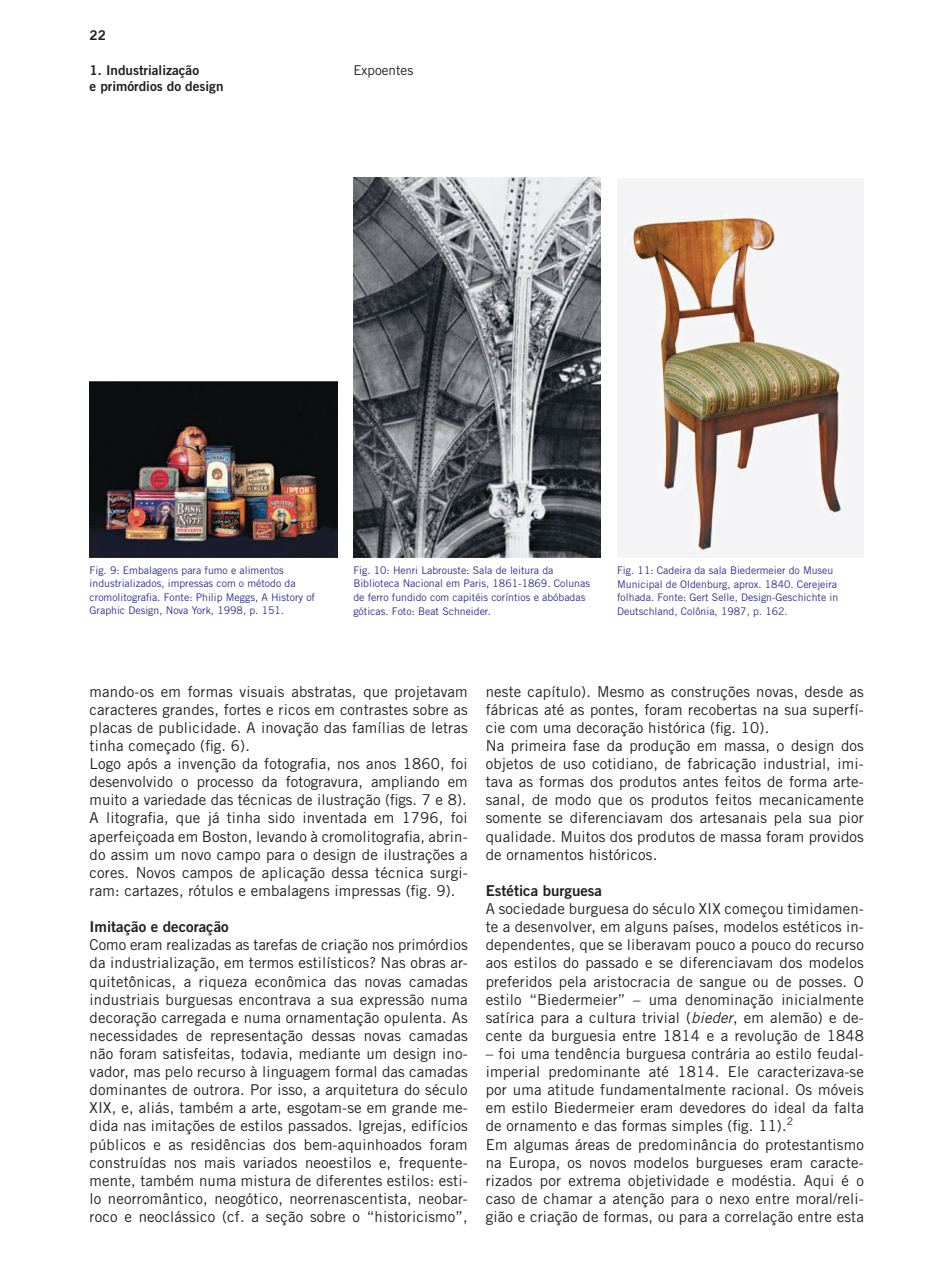
<style>
.page{position:relative;width:945px;height:1272px;background:#fff}
.page>*{position:absolute;margin:0;border:0;box-sizing:border-box;transform-origin:0 0}
.texto{font:15px/18.1px "Trade Gothic";letter-spacing:.01em;color:#231f20;text-align:justify}
.texto-2{font:15px "Trade Gothic Bold Two";color:#231f20}
.t1{font:13.5px/16.2px "Trade Gothic Bold Two";color:#231f20}
.t2{font:13.5px "Trade Gothic";color:#231f20}
.figura{font:10.5px/13.5px "Trade Gothic";color:#2e3092}
.s1{font-style:italic}
</style>
<div class="page">
<img style="left:90px;top:382px;width:247px;height:175px">
<img style="left:353px;top:177px;width:247px;height:380px">
<img style="left:617px;top:179px;width:246px;height:378px">
<p class="t1" style="left:90px;top:27px;width:18px">22</p>
<p class="t1" style="left:90px;top:62px;width:135px">1. Industrialização<br>e primórdios do design</p>
<p class="t2" style="left:353px;top:62px;width:61px">Expoentes</p>
<p class="figura" style="left:90px;top:563px;width:227px">Fig. 9: Embalagens para fumo e alimentos industrializados, impressas com o método da cromolitografia. Fonte: Philip Meggs, A History of Graphic Design, Nova York, 1998, p. 151.</p>
<p class="figura" style="left:353px;top:563px;width:238px">Fig. 10: Henri Labrouste: Sala de leitura da Biblioteca Nacional em Paris, 1861-1869. Colunas de ferro fundido com capitéis coríntios e abóbadas góticas. Foto: Beat Schneider.</p>
<p class="figura" style="left:617px;top:563px;width:223px">Fig. 11: Cadeira da sala Biedermeier do Museu Municipal de Oldenburg, aprox. 1840. Cerejeira folhada. Fonte: Gert Selle, Design-Geschichte in Deutschland, Colônia, 1987, p. 162.</p>
<p class="texto" style="left:90px;top:682px;width:379px">mando-os em formas visuais abstratas, que projetavam caracteres grandes, fortes e ricos em contrastes sobre as placas de publicidade. A inovação das famílias de letras tinha começado (fig. 6).</p>
<p class="texto" style="left:90px;top:754px;width:379px">Logo após a invenção da fotografia, nos anos 1860, foi desenvolvido o processo da fotogravura, ampliando em muito a variedade das técnicas de ilustração (figs. 7 e 8).</p>
<p class="texto" style="left:90px;top:809px;width:379px">A litografia, que já tinha sido inventada em 1796, foi aperfeiçoada em Boston, levando à cromolitografia, abrin&shy;do assim um novo campo para o design de ilustrações a cores. Novos campos de aplicação dessa técnica surgi&shy;ram: cartazes, rótulos e embalagens impressas (fig. 9).</p>
<p class="texto-2" style="left:90px;top:917px;width:141px">Imitação e decoração</p>
<p class="texto" style="left:90px;top:936px;width:379px">Como eram realizadas as tarefas de criação nos primórdios da industrialização, em termos estilísticos? Nas obras ar&shy;quitetônicas, a riqueza econômica das novas camadas industriais burguesas encontrava a sua expressão numa decoração carregada e numa ornamentação opulenta. As necessidades de representação dessas novas camadas não foram satisfeitas, todavia, mediante um design ino&shy;vador, mas pelo recurso à linguagem formal das camadas dominantes de outrora. Por isso, a arquitetura do século XIX, e, aliás, também a arte, esgotam-se em grande me&shy;dida nas imitações de estilos passados. Igrejas, edifícios públicos e as residências dos bem-aquinhoados foram construídas nos mais variados neoestilos e, frequente&shy;mente, também numa mistura de diferentes estilos: esti&shy;lo neorromântico, neogótico, neorrenascentista, neobar&shy;roco e neoclássico (cf. a seção sobre o “historicismo”,</p>
<p class="texto" style="left:485px;top:682px;width:379px">neste capítulo). Mesmo as construções novas, desde as fábricas até as pontes, foram recobertas na sua superfí&shy;cie com uma decoração histórica (fig. 10).</p>
<p class="texto" style="left:485px;top:736px;width:379px">Na primeira fase da produção em massa, o design dos objetos de uso cotidiano, de fabricação industrial, imi&shy;tava as formas dos produtos antes feitos de forma arte&shy;sanal, de modo que os produtos feitos mecanicamente somente se diferenciavam dos artesanais pela sua pior qualidade. Muitos dos produtos de massa foram providos de ornamentos históricos.</p>
<p class="texto-2" style="left:485px;top:881px;width:118px">Estética burguesa</p>
<p class="texto" style="left:485px;top:899px;width:379px">A sociedade burguesa do século XIX começou timidamen&shy;te a desenvolver, em alguns países, modelos estéticos in&shy;dependentes, que se liberavam pouco a pouco do recurso aos estilos do passado e se diferenciavam dos modelos preferidos pela aristocracia de sangue ou de posses. O estilo “Biedermeier” – uma denominação inicialmente satírica para a cultura trivial (<span class="s1">bieder</span>, em alemão) e de&shy;cente da burguesia entre 1814 e a revolução de 1848</p>
<p class="texto" style="left:485px;top:1044px;width:379px">– foi uma tendência burguesa contrária ao estilo feudal&shy;imperial predominante até 1814. Ele caracterizava-se por uma atitude fundamentalmente racional. Os móveis em estilo Biedermeier eram devedores do ideal da falta de ornamento e das formas simples (fig. 11).<sup>2</sup></p>
<p class="texto" style="left:485px;top:1135px;width:379px">Em algumas áreas de predominância do protestantismo na Europa, os novos modelos burgueses eram caracte&shy;rizados por extrema objetividade e modéstia. Aqui é o caso de chamar a atenção para o nexo entre moral/reli&shy;gião e criação de formas, ou para a correlação entre esta</p>
</div>
